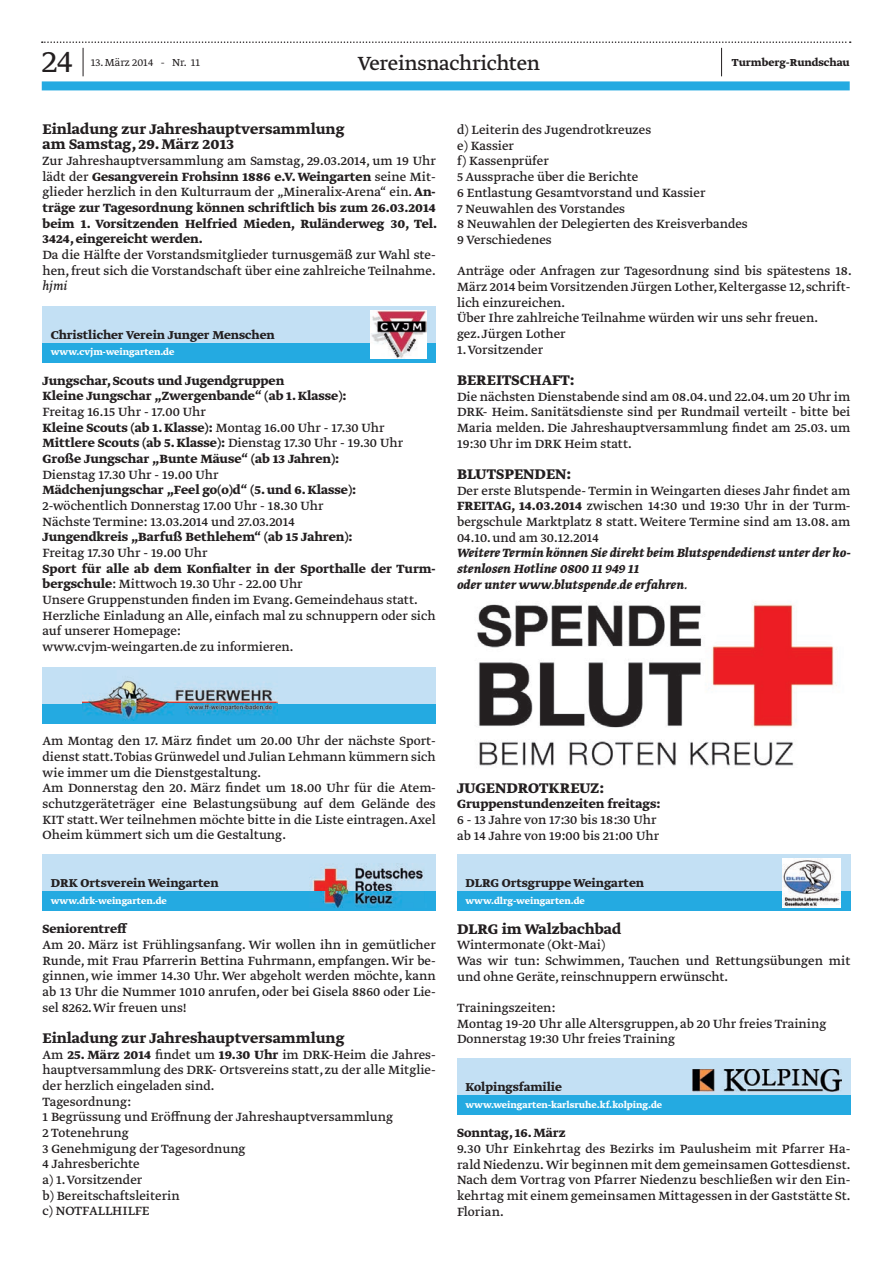
<style>
.page{position:relative;width:893px;height:1263px;background:#fff}
.page>*{position:absolute;margin:0;border:0;box-sizing:border-box;transform-origin:0 0}
.t1{font:300 36px "Greta Text Std";color:#231f20}
.t2{font:22.5px "Greta Text Std";letter-spacing:-.015em;color:#231f20}
.t3{font:16.5px/15.8px "Greta Text Std Bold Min";color:#231f20}
.t4{font:14.1px/15.8px "Greta Text Std";color:#231f20}
.t5{font:700 14.1px/15.8px "Greta Text Std";color:#231f20}
.t6{font:italic 700 14.1px/15.8px "Greta Text Std";color:#231f20}
.t7{font:italic 14.1px "Greta Text Std";color:#231f20}
.t8{font:700 13.5px "Greta Text Std";color:#231f20}
.t9{font:700 12px "Greta Text Std";color:#231f20}
.t10{font:300 12px "Greta Text Std";color:#231f20}
.t11{font:700 10.5px "Greta Text Std";color:#fff}
.s1{font-weight:400}
.s2{font-weight:700}
</style>
<div class="page">
<div style="left:42px;top:81px;width:808px;height:9px;background:#24aae1"></div>
<svg style="left:42px;top:41px;width:809px;height:35px"></svg>
<div style="left:457px;top:854px;width:393px;height:57px;background:#c3e0f4"></div>
<div style="left:457px;top:891px;width:393px;height:20px;background:#24aae1"></div>
<img style="left:782px;top:859px;width:59px;height:48px">
<div style="left:457px;top:1058px;width:393px;height:57px;background:#c3e0f4"></div>
<div style="left:457px;top:1095px;width:393px;height:20px;background:#24aae1"></div>
<img style="left:693px;top:1069px;width:148px;height:22px">
<div style="left:43px;top:306px;width:393px;height:57px;background:#c3e0f4"></div>
<div style="left:43px;top:343px;width:393px;height:20px;background:#24aae1"></div>
<img style="left:371px;top:310px;width:55px;height:49px">
<div style="left:43px;top:666px;width:393px;height:57px;background:#c3e0f4"></div>
<div style="left:43px;top:703px;width:393px;height:20px;background:#24aae1"></div>
<img style="left:83px;top:680px;width:194px;height:41px">
<div style="left:43px;top:854px;width:393px;height:57px;background:#c3e0f4"></div>
<div style="left:43px;top:891px;width:393px;height:20px;background:#24aae1"></div>
<img style="left:309px;top:866px;width:114px;height:41px">
<img style="left:477px;top:601px;width:360px;height:165px">
<h1 class="t1" style="left:42px;top:41px;width:33px">24</h1>
<p class="t10" style="left:91px;top:56px;width:111px">13. März 2014 - Nr. 11</p>
<h2 class="t2" style="left:358px;top:54px;width:184px">Vereinsnachrichten</h2>
<p class="t9" style="left:732px;top:58px;width:119px">Turmberg-Rundschau</p>
<p class="t3" style="left:43px;top:122px;width:303px">Einladung zur Jahreshauptversammlung am Samstag, 29. März 2013</p>
<p class="t5" style="left:43px;top:154px;width:396px;text-align:justify"><span class="s1">Zur Jahreshauptversammlung am Samstag, 29.03.2014, um 19 Uhr lädt der</span> Gesangverein Frohsinn 1886 e.V. Weingarten <span class="s1">seine Mit&shy;glieder herzlich in den Kulturraum der „Mineralix-Arena“ ein.</span> An&shy;träge zur Tagesordnung können schriftlich bis zum 26.03.2014 beim 1. Vorsitzenden Helfried Mieden, Ruländerweg 30, Tel.<br>3424, eingereicht werden.</p>
<p class="t4" style="left:43px;top:248px;width:395px">Da die Hälfte der Vorstandsmitglieder turnusgemäß zur Wahl ste&shy;hen, freut sich die Vorstandschaft ü ber eine zahlreiche Teilnahme.</p>
<p class="t7" style="left:43px;top:278px;width:26px">hjmi</p>
<p class="t8" style="left:51px;top:329px;width:226px">Christlicher Verein Junger Menschen</p>
<p class="t11" style="left:51px;top:348px;width:125px">www.cvjm-weingarten.de</p>
<p class="t5" style="left:43px;top:373px;width:306px">Jungschar, Scouts und Jugendgruppen<br>Kleine Jungschar „Zwergenbande“ (ab 1. Klasse):</p>
<p class="t5" style="left:43px;top:404px;width:362px"><span class="s1">Freitag 16.15 Uhr - 17.00 Uhr<br></span>Kleine Scouts (ab 1. Klasse): <span class="s1">Montag 16.00 Uhr - 17.30 Uhr </span>Mittlere Scouts (ab 5. Klasse): <span class="s1">Dienstag 17.30 Uhr - 19.30 Uhr </span>Große Jungschar „Bunte Mäuse“ (ab 13 Jahren):</p>
<p class="t4" style="left:43px;top:467px;width:178px">Dienstag 17.30 Uhr - 19.00 Uhr</p>
<p class="t5" style="left:43px;top:483px;width:315px">Mädchenjungschar „Feel go(o)d“ (5. und 6. Klasse):</p>
<p class="t4" style="left:43px;top:498px;width:282px">2-wöchentlich Donnerstag 17.00 Uhr - 18.30 Uhr<br>Nächste Termine: 13.03.2014 und 27.03.2014</p>
<p class="t5" style="left:43px;top:530px;width:312px">Jungendkreis „Barfuß Bethlehem“ (ab 15 Jahren):</p>
<p class="t4" style="left:43px;top:546px;width:166px">Freitag 17.30 Uhr - 19.00 Uhr</p>
<p class="t4" style="left:43px;top:561px;width:395px"><span class="s2">Sport fü r alle ab dem Konfialter in der Sporthalle der Turm&shy;bergschule</span>: Mittwoch 19.30 Uhr - 22.00 Uhr<br>Unsere Gruppenstunden finden im Evang. Gemeindehaus statt.<br>Herzliche Einladung an Alle, einfach mal zu schnuppern oder sich auf unserer Homepage:<br>www.cvjm-weingarten.de zu informieren.</p>
<p class="t4" style="left:457px;top:123px;width:292px">d) Leiterin des Jugendrotkreuzes<br>e) Kassier<br>f) Kassenprü fer<br>5 Aussprache ü ber die Berichte<br>6 Entlastung Gesamtvorstand und Kassier<br>7 Neuwahlen des Vorstandes<br>8 Neuwahlen der Delegierten des Kreisverbandes<br>9 Verschiedenes</p>
<p class="t4" style="left:457px;top:264px;width:396px">Anträge oder Anfragen zur Tagesordnung sind bis spätestens 18.<br>März 2014 beim Vorsitzenden Jü rgen Lother, Keltergasse 12, schrift&shy;lich einzureichen.<br>Über Ihre zahlreiche Teilnahme wü rden wir uns sehr freuen.<br>gez. Jü rgen Lother</p>
<p class="t4" style="left:457px;top:342px;width:88px">1. Vorsitzender</p>
<p class="t3" style="left:457px;top:373px;width:119px">BEREITSCHAFT:</p>
<p class="t4" style="left:457px;top:389px;width:395px;text-align:justify">Die nächsten Dienstabende sind am 08.04. und 22.04. um 20 Uhr im DRK- Heim. Sanitätsdienste sind per Rundmail verteilt - bitte bei Maria melden. Die Jahreshauptversammlung findet am 25.03. um 19:30 Uhr im DRK Heim statt.</p>
<p class="t3" style="left:457px;top:467px;width:116px">BLUTSPENDEN:</p>
<p class="t4" style="left:457px;top:483px;width:395px;text-align:justify">Der erste Blutspende- Termin in Weingarten dieses Jahr findet am <span class="s2">FREITAG, 14.03.2014</span> zwischen 14:30 und 19:30 Uhr in der Turm&shy;bergschule Marktplatz 8 statt. Weitere Termine sind am 13.08. am 04.10. und am 30.12.2014</p>
<p class="t6" style="left:457px;top:546px;width:395px">Weitere Termin können Sie direkt beim Blutspendedienst unter der ko&shy;stenlosen Hotline 0800 11 949 11<br>oder unter www.blutspende.de erfahren.</p>
<p class="t4" style="left:43px;top:734px;width:395px">Am Montag den 17. März findet um 20.00 Uhr der nächste Sport&shy;dienst statt.Tobias Grü nwedel und Julian Lehmann kü mmern sich wie immer um die Dienstgestaltung.<br>Am Donnerstag den 20. März findet um 18.00 Uhr fü r die Atem&shy;schutzgeräteträger eine Belastungsü bung auf dem Gelände des KIT statt. Wer teilnehmen möchte bitte in die Liste eintragen. Axel Oheim kü mmert sich um die Gestaltung.</p>
<p class="t8" style="left:51px;top:878px;width:169px">DRK Ortsverein Weingarten</p>
<p class="t11" style="left:51px;top:896px;width:118px">www.drk-weingarten.de</p>
<p class="t5" style="left:43px;top:922px;width:86px">Seniorentreff</p>
<p class="t4" style="left:43px;top:937px;width:395px;text-align:justify">Am 20. März ist Frü hlingsanfang. Wir wollen ihn in gemü tlicher Runde, mit Frau Pfarrerin Bettina Fuhrmann, empfangen. Wir be&shy;ginnen, wie immer 14.30 Uhr. Wer abgeholt werden möchte, kann ab 13 Uhr die Nummer 1010 anrufen, oder bei Gisela 8860 oder Lie&shy;sel 8262. Wir freuen uns!</p>
<p class="t3" style="left:43px;top:1031px;width:303px">Einladung zur Jahreshauptversammlung</p>
<p class="t4" style="left:43px;top:1047px;width:395px">Am <span class="s2">25. März 2014</span> findet um <span class="s2">19.30 Uhr</span> im DRK-Heim die Jahres&shy;hauptversammlung des DRK- Ortsvereins statt, zu der alle Mitglie&shy;der herzlich eingeladen sind.<br>Tagesordnung:<br>1 Begrü ssung und Eröffnung der Jahreshauptversammlung<br>2 Totenehrung<br>3 Genehmigung der Tagesordnung<br>4 Jahresberichte<br>a) 1. Vorsitzender<br>b) Bereitschaftsleiterin<br>c) NOTFALLHILFE</p>
<p class="t3" style="left:457px;top:780px;width:149px">JUGENDROTKREUZ:</p>
<p class="t5" style="left:457px;top:797px;width:205px">Gruppenstundenzeiten freitags:</p>
<p class="t4" style="left:457px;top:812px;width:203px">6 - 13 Jahre von 17:30 bis 18:30 Uhr ab 14 Jahre von 19:00 bis 21:00 Uhr</p>
<p class="t8" style="left:465px;top:878px;width:180px">DLRG Ortsgruppe Weingarten</p>
<p class="t11" style="left:465px;top:896px;width:121px">www.dlrg-weingarten.de</p>
<p class="t3" style="left:457px;top:921px;width:166px">DLRG im Walzbachbad</p>
<p class="t4" style="left:457px;top:938px;width:395px">Wintermonate (Okt-Mai)<br>Was wir tun: Schwimmen, Tauchen und Rettungsü bungen mit und ohne Geräte, reinschnuppern erwü nscht.</p>
<p class="t4" style="left:457px;top:1000px;width:371px">Trainingszeiten:<br>Montag 19-20 Uhr alle Altersgruppen, ab 20 Uhr freies Training<br>Donnerstag 19:30 Uhr freies Training</p>
<p class="t8" style="left:465px;top:1081px;width:98px">Kolpingsfamilie</p>
<p class="t11" style="left:465px;top:1100px;width:198px">www.weingarten-karlsruhe.kf.kolping.de</p>
<p class="t5" style="left:457px;top:1126px;width:110px">Sonntag, 16. März</p>
<p class="t4" style="left:457px;top:1142px;width:395px;text-align:justify">9.30 Uhr Einkehrtag des Bezirks im Paulusheim mit Pfarrer Ha&shy;rald Niedenzu. Wir beginnen mit dem gemeinsamen Gottesdienst.<br>Nach dem Vortrag von Pfarrer Niedenzu beschließen wir den Ein&shy;kehrtag mit einem gemeinsamen Mittagessen in der Gaststätte St.<br>Florian.</p>
</div>
